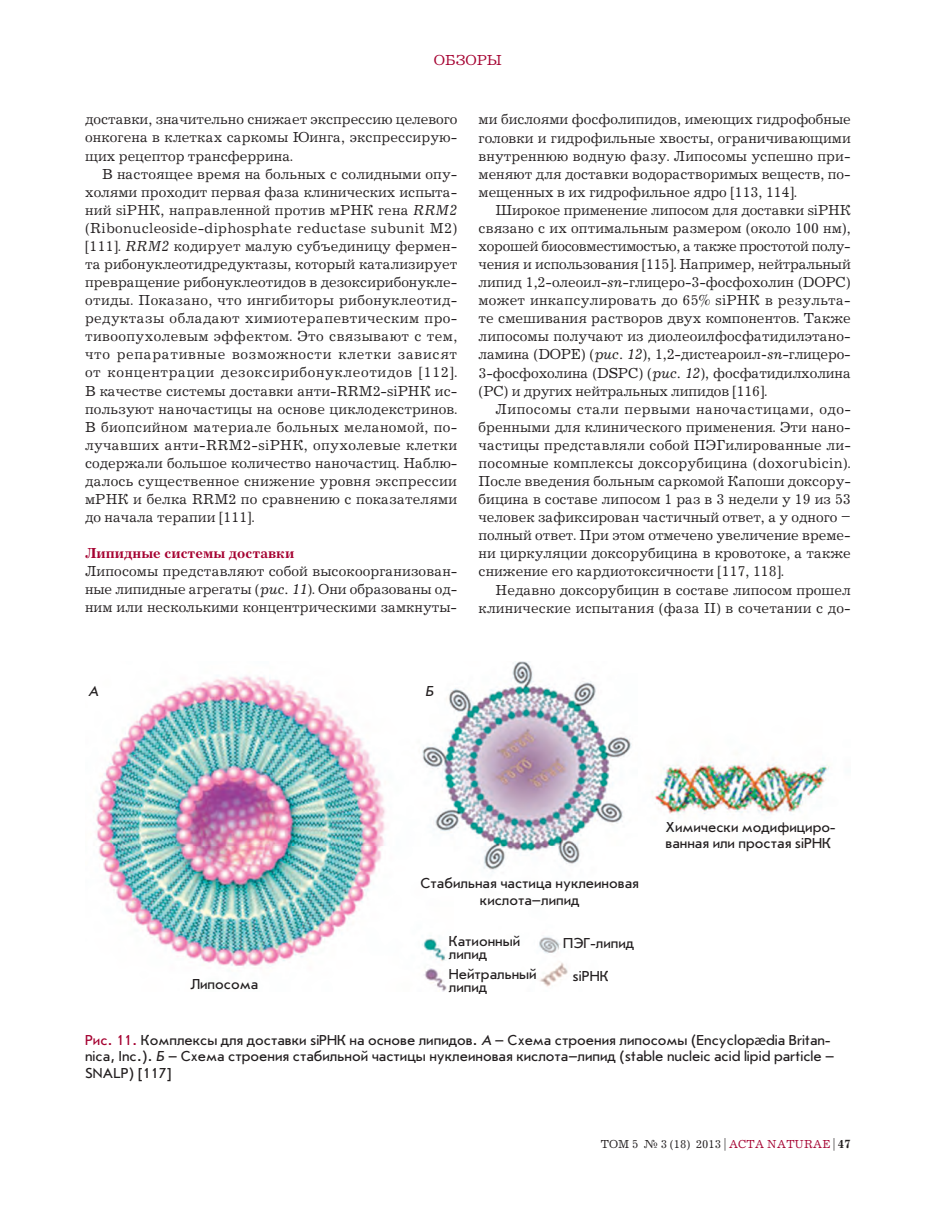
<style>
.page{position:relative;width:936px;height:1212px;background:#fff}
.page>*{position:absolute;margin:0;border:0;box-sizing:border-box;transform-origin:0 0}
.t1{font:15px/18px "Journal C";color:#231f20;text-align:justify}
.t2{font:15px/16.5px "Journal Sans C";color:#231f20}
.t3{font:700 15px "Journal C";color:#a50231}
.t4{font:15px "Journal C";color:#a50231}
.t5{font:italic 15px "Journal Sans C";color:#231f20}
.t6{font:12px "Journal C";color:#231f20}
.s1{font-style:italic}
.s2{color:#a50231}
.s3{font-family:"Myriad Pro"}
.s4{font-weight:700}
</style>
<div class="page">
<img style="left:96px;top:662px;width:733px;height:329px">
<p class="t4" style="left:434px;top:52px;width:70px">ОБЗОРЫ</p>
<p class="t1" style="left:85px;top:111px;width:374px">доставки, значительно снижает экспрессию целевого онкогена в клетках саркомы Юинга, экспрессирую&shy;щих рецептор трансферрина.</p>
<p class="t1" style="left:85px;top:165px;width:374px;text-indent:17px">В настоящее время на больных с солидными опу&shy;холями проходит первая фаза клинических испыта&shy;ний siРНК, направленной против мРНК гена <span class="s1">RRM2 </span>(Ribonucleoside-diphosphate reductase subunit M2) [111]. <span class="s1">RRM2</span> кодирует малую субъединицу фермен&shy;та рибонуклеотидредуктазы, который катализирует превращение рибонуклеотидов в дезоксирибонукле&shy;отиды. Показано, что ингибиторы рибонуклеотид&shy;редуктазы обладают химиотерапевтическим про&shy;тивоопухолевым эффектом. Это связывают с тем, что репаративные возможности клетки зависят от концентрации дезоксирибонуклеотидов [112].<br>В качестве системы доставки анти-RRM2-siРНК ис&shy;пользуют наночастицы на основе циклодекстринов.<br>В биопсийном материале больных меланомой, по&shy;лучавших анти-RRM2-siРНК, опухолевые клетки содержали большое количество наночастиц. Наблю&shy;далось существенное снижение уровня экспрессии мРНК и белка RRM2 по сравнению с показателями до начала терапии [111].</p>
<p class="t3" style="left:85px;top:545px;width:211px">Липидные системы доставки</p>
<p class="t1" style="left:85px;top:563px;width:374px">Липосомы представляют собой высокоорганизован&shy;ные липидные агрегаты (<span class="s1">рис. 11</span>). Они образованы од&shy;ним или несколькими концентрическими замкнуты-</p>
<p class="t1" style="left:478px;top:111px;width:374px">ми бислoями фосфолипидов, имеющих гидрофобные головки и гидрофильные хвосты, ограничивающими внутреннюю водную фазу. Липосомы успешно при&shy;меняют для доставки водорастворимых веществ, по&shy;мещенных в их гидрофильное ядро [113, 114].</p>
<p class="t1" style="left:478px;top:201px;width:374px;text-indent:17px">Широкое применение липосом для доставки siРНК связано с их оптимальным размером (около 100 нм), хорошей биосовместимостью, а также простотой полу&shy;чения и использования [115]. Например, нейтральный липид 1,2-олеоил-<span class="s1">sn</span>-глицеро-3-фосфохолин (DOPC) может инкапсулировать до 65% siРНК в результа&shy;те смешивания растворов двух компонентов. Также липосомы получают из диолеоилфосфатидилэтано&shy;ламина (DOPE) (<span class="s1">рис. 12</span>), 1,2-дистеароил<span class="s1">-sn</span>-глицеро-3-фосфохолина (DSPC) (<span class="s1">рис. 12</span>), фосфатидилхолина (PC) и других нейтральных липидов [116].</p>
<p class="t1" style="left:478px;top:400px;width:374px;text-indent:17px">Липосомы стали первыми наночастицами, одо&shy;бренными для клинического применения. Эти нано&shy;частицы представляли собой ПЭГилированные ли&shy;посомные комплексы доксорубицина (doxorubicin).<br>После введения больным саркомой Капоши доксору&shy;бицина в составе липосом 1 раз в 3 недели у 19 из 53 человек зафиксирован частичный ответ, а у одного – полный ответ. При этом отмечено увеличение време&shy;ни циркуляции доксорубицина в кровотоке, а также снижение его кардиотоксичности [117, 118].</p>
<p class="t1" style="left:478px;top:581px;width:374px;text-align:right">Недавно доксорубицин в составе липосом прошел клинические испытания (фаза II) в сочетании с до-</p>
<p class="t5" style="left:89px;top:684px;width:11px">А</p>
<p class="t5" style="left:425px;top:684px;width:5px">Б</p>
<p class="t2" style="left:665px;top:819px;width:171px">Химически модифициро&shy;ванная или простая siРНК</p>
<p class="t2" style="left:190px;top:976px;width:70px">Липосома</p>
<p class="t2" style="left:420px;top:875px;width:220px;text-align:center">Стабильная частица нуклеиновая кислота–липид</p>
<p class="t2" style="left:449px;top:934px;width:73px;line-height:13.5px">Катионный липид</p>
<p class="t2" style="left:449px;top:967px;width:89px;line-height:13.5px">Нейтральный липид</p>
<p class="t2" style="left:572px;top:927px;width:63px;line-height:32.5px;text-indent:-9px">ПЭГ-липид siРНК</p>
<p class="t2" style="left:85px;top:1032px;width:750px"><span class="s2">Рис. 11.</span> Комплексы для доставки siРНК на основе липидов. <span class="s1">A</span> – Схема строения липосомы (Encyclop<span class="s3">æ</span>dia Britan&shy;nica, Inc.). <span class="s1">Б</span> – Схема строения стабильной частицы нуклеиновая кислота–липид (stable nucleic acid lipid particle –<br>SNALP) [117]</p>
<p class="t6" style="left:600px;top:1137px;width:251px">ТОМ 5 № 3 (18) 2013 | <span class="s2">Acta naturae</span> | <span class="s4">47</span></p>
</div>
